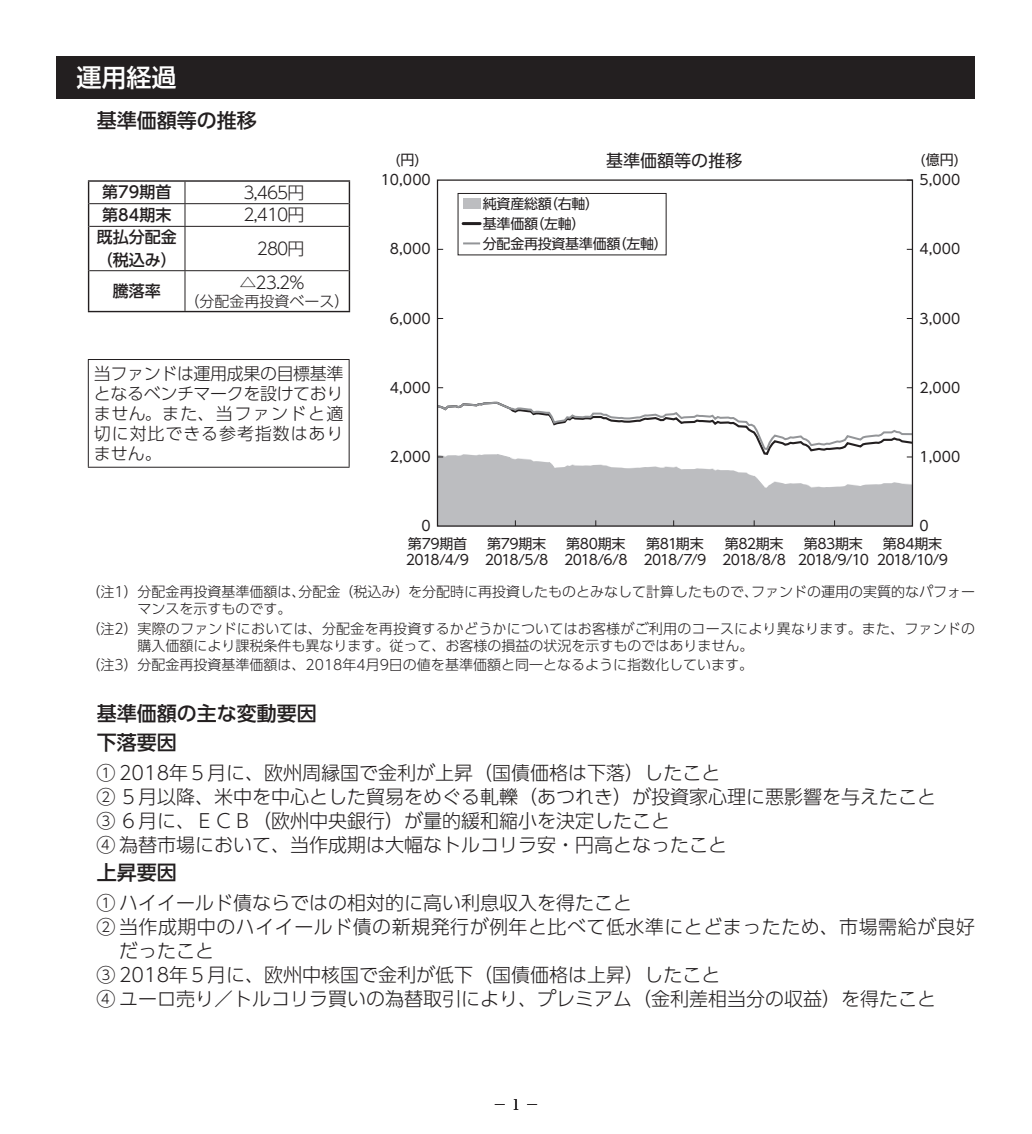
<style>
.page{position:relative;width:1032px;height:1134px;background:#fff}
.page>*{position:absolute;margin:0;border:0;box-sizing:border-box;transform-origin:0 0}
.t1{font:500 25px "UD Shin Go Pro";color:#fff}
.t2{font:500 20px/28.4px "UD Shin Go Pro";color:#231f20}
.t3{font:300 19px/24px "UD Shin Go Pro";color:#231f20}
.t4{font:300 19px "UD Shin Go Pro";letter-spacing:.025em;color:#231f20}
.t5{font:300 17px/19.8px "UD Shin Go Pro";letter-spacing:-.025em;color:#231f20;text-align:justify}
.t6{font:17px "UD Shin Go Pro";color:#231f20}
.t7{font:500 16px/22.6px "UD Shin Go Pro";color:#231f20}
.t8{font:300 15px "UD Shin Go Pro";color:#231f20}
.t9{font:300 14.2px "UD Reimin Pro";color:#231f20}
.t10{font:300 14px/17px "UD Shin Go Pro";color:#231f20}
.t11{font:14px/16.8px "UD Shin Go Pro";letter-spacing:-.02em;color:#231f20}
.t12{font:14px/16.8px "UD Shin Go Pro";letter-spacing:-.04em;color:#231f20}
.t13{font:14px/16.8px "UD Shin Go Pro";letter-spacing:-.075em;color:#231f20}
</style>
<div class="page">
<div style="left:57px;top:57px;width:918px;height:42px;background:#231f20"></div>
<hr style="left:88px;top:180px;width:97px;height:2px;background:#231f20">
<hr style="left:185px;top:180px;width:165px;height:2px;background:#231f20">
<hr style="left:185px;top:203px;width:164px;height:1px;background:#231f20">
<hr style="left:185px;top:226px;width:164px;height:1px;background:#231f20">
<hr style="left:185px;top:270px;width:164px;height:1px;background:#231f20">
<hr style="left:185px;top:311px;width:165px;height:1px;background:#231f20">
<svg style="left:88px;top:181px;width:98px;height:131px"></svg>
<svg style="left:349px;top:182px;width:1px;height:44px"></svg>
<hr style="left:88px;top:226px;width:1px;height:45px;background:#231f20">
<hr style="left:349px;top:226px;width:1px;height:45px;background:#231f20">
<hr style="left:88px;top:271px;width:1px;height:40px;background:#231f20">
<hr style="left:349px;top:271px;width:1px;height:40px;background:#231f20">
<hr style="left:88px;top:359px;width:262px;height:1px;background:#231f20">
<hr style="left:88px;top:360px;width:1px;height:107px;background:#231f20">
<hr style="left:349px;top:360px;width:1px;height:107px;background:#231f20">
<hr style="left:88px;top:467px;width:262px;height:1px;background:#231f20">
<div style="left:458px;top:193px;width:208px;height:62px;border:1px solid #231f20"></div>
<div style="left:463px;top:199px;width:17px;height:10px;background:#bcbdc0"></div>
<hr style="left:463px;top:222px;width:17px;height:3px;background:#231f20">
<svg style="left:463px;top:242px;width:17px;height:2px"></svg>
<svg style="left:436px;top:401px;width:478px;height:125px"></svg>
<h1 class="t1" style="left:77px;top:58px;width:101px">運用経過</h1>
<p class="t2" style="left:57px;top:105px;width:202px">　　基準価額等の推移</p>
<p class="t7" style="left:102px;top:181px;width:71px">第79期首</p>
<p class="t5" style="left:243px;top:182px;width:63px">3,465円</p>
<p class="t7" style="left:102px;top:203px;width:71px">第84期末</p>
<p class="t5" style="left:243px;top:204px;width:63px">2,410円</p>
<p class="t7" style="left:97px;top:225px;width:81px">既払分配金（税込み）</p>
<p class="t5" style="left:257px;top:238px;width:49px">280円</p>
<p class="t7" style="left:113px;top:279px;width:49px">騰落率</p>
<p class="t5" style="left:240px;top:272px;width:66px">△23.2%</p>
<p class="t8" style="left:185px;top:289px;width:166px">（分配金再投資ベース）</p>
<p class="t5" style="left:94px;top:363px;width:251px">当ファンドは運用成果の目標基準となるベンチマークを設けておりません。また、当ファンドと適切に対比できる参考指数はありません。</p>
<p class="t6" style="left:606px;top:147px;width:138px">基準価額等の推移</p>
<p class="t11" style="left:395px;top:151px;width:26px">(円)</p>
<p class="t11" style="left:920px;top:151px;width:40px">(億円)</p>
<p class="t11" style="left:483px;top:194px;width:186px;line-height:19.8px">純資産総額（右軸）<br>基準価額（左軸）<br>分配金再投資基準価額（左軸）</p>
<p class="t11" style="left:381px;top:171px;width:52px">10,000</p>
<p class="t11" style="left:919px;top:171px;width:42px">5,000</p>
<p class="t11" style="left:390px;top:240px;width:42px">8,000</p>
<p class="t11" style="left:919px;top:240px;width:42px">4,000</p>
<p class="t11" style="left:390px;top:309px;width:42px">6,000</p>
<p class="t11" style="left:919px;top:309px;width:42px">3,000</p>
<p class="t11" style="left:390px;top:379px;width:42px">4,000</p>
<p class="t11" style="left:919px;top:379px;width:42px">2,000</p>
<p class="t11" style="left:390px;top:448px;width:42px">2,000</p>
<p class="t11" style="left:919px;top:448px;width:42px">1,000</p>
<p class="t11" style="left:422px;top:517px;width:11px">0</p>
<p class="t11" style="left:919px;top:517px;width:11px">0</p>
<p class="t11" style="left:406px;top:534px;width:65px">第79期首<br>2018/4/9</p>
<p class="t11" style="left:485px;top:534px;width:65px">第79期末<br>2018/5/8</p>
<p class="t11" style="left:564px;top:534px;width:65px">第80期末<br>2018/6/8</p>
<p class="t13" style="left:643px;top:534px;width:65px">第81期末<br>2018/7/9</p>
<p class="t12" style="left:722px;top:534px;width:65px">第82期末<br>2018/8/8</p>
<p class="t12" style="left:798px;top:534px;width:73px;text-align:center">第83期末<br>2018/9/10</p>
<p class="t11" style="left:877px;top:534px;width:73px;text-align:center">第84期末<br>2018/10/9</p>
<p class="t10" style="left:137px;top:582px;width:839px;text-indent:-51px">（注1）分配金再投資基準価額は、分配金（税込み）を分配時に再投資したものとみなして計算したもので、ファンドの運用の実質的なパフォーマンスを示すものです。</p>
<p class="t10" style="left:137px;top:619px;width:839px;text-indent:-51px">（注2）実際のファンドにおいては、分配金を再投資するかどうかについてはお客様がご利用のコースにより異なります。また、ファンドの購入価額により課税条件も異なります。従って、お客様の損益の状況を示すものではありません。</p>
<p class="t10" style="left:87px;top:656px;width:668px">（注3）分配金再投資基準価額は、2018年4月9日の値を基準価額と同一となるように指数化しています。</p>
<p class="t2" style="left:57px;top:699px;width:262px">　　基準価額の主な変動要因　　下落要因</p>
<p class="t3" style="left:96px;top:760px;width:841px">① 2018年５月に、欧州周縁国で金利が上昇（国債価格は下落）したこと<br>② ５月以降、米中を中心とした貿易をめぐる軋轢（あつれき）が投資家心理に悪影響を与えたこと③ ６月に、ＥＣＢ（欧州中央銀行）が量的緩和縮小を決定したこと<br>④ 為替市場において、当作成期は大幅なトルコリラ安・円高となったこと</p>
<p class="t2" style="left:57px;top:858px;width:121px">　　上昇要因</p>
<p class="t3" style="left:96px;top:890px;width:537px">① ハイイールド債ならではの相対的に高い利息収入を得たこと</p>
<p class="t4" style="left:96px;top:911px;width:880px">② 当作成期中のハイイールド債の新規発行が例年と比べて低水準にとどまったため、市場需給が良好</p>
<p class="t3" style="left:119px;top:938px;width:96px">だったこと</p>
<p class="t3" style="left:96px;top:962px;width:625px">③ 2018年５月に、欧州中核国で金利が低下（国債価格は上昇）したこと</p>
<p class="t3" style="left:96px;top:986px;width:841px">④ ユーロ売り／トルコリラ買いの為替取引により、プレミアム（金利差相当分の収益）を得たこと</p>
<p class="t9" style="left:493px;top:1093px;width:48px">－ 1 －</p>
</div>
